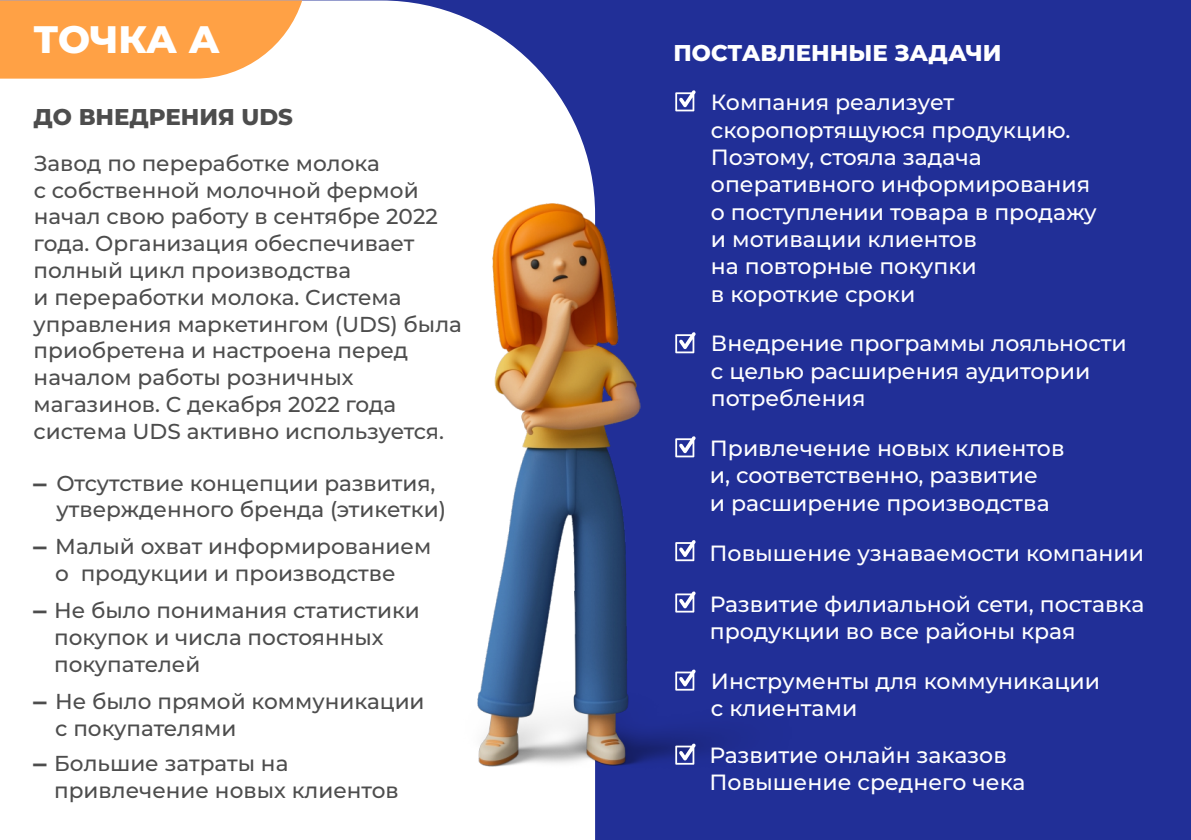
<style>
.page{position:relative;width:1191px;height:840px;background:#fff}
.page>*{position:absolute;margin:0;border:0;box-sizing:border-box;transform-origin:0 0}
.t1{font:800 38.2px "Montserrat";letter-spacing:-.01em;color:#fff}
.t2{font:800 22.8px "Montserrat";color:#fff}
.t3{font:800 22.8px "Montserrat";color:#4d4d4d}
.t4{font:500 22px/27.4px "Montserrat";color:#fff}
.t5{font:500 21.6px/26.8px "Montserrat";color:#4d4d4d}
.s1{font-weight:700}
</style>
<div class="page">
<div style="left:0;top:0;width:1190px;height:839px;background:#212f97"></div>
<div style="left:0;top:0;width:595px;height:839px;background:#fff"></div>
<svg style="left:675px;top:90px;width:21px;height:21px"></svg>
<img style="left:457px;top:189px;width:269px;height:604px">
<svg style="left:675px;top:332px;width:21px;height:21px"></svg>
<svg style="left:675px;top:436px;width:21px;height:21px"></svg>
<svg style="left:675px;top:539px;width:21px;height:22px"></svg>
<svg style="left:675px;top:591px;width:21px;height:21px"></svg>
<svg style="left:0;top:0;width:302px;height:79px;background:#feaa58"></svg>
<svg style="left:675px;top:669px;width:21px;height:21px"></svg>
<svg style="left:675px;top:743px;width:21px;height:21px"></svg>
<h1 class="t1" style="left:33px;top:16px;width:188px">ТОЧКА А</h1>
<p class="t3" style="left:34px;top:103px;width:261px">ДО ВНЕДРЕНИЯ UDS</p>
<p class="t5" style="left:34px;top:149px;width:430px">Завод по переработке молока<br>с собственной молочной фермой начал свою работу в сентябре 2022 года. Организация обеспечивает полный цикл производства<br>и переработки молока. Система управления маркетингом (UDS) была приобретена и настроена перед началом работы розничных магазинов. С декабря 2022 года система UDS активно используется.</p>
<p class="t5" style="left:57px;top:469px;width:391px;text-indent:-26px"><span class="s1">-</span> Отсутствие концепции развития, утвержденного бренда (этикетки)</p>
<p class="t5" style="left:31px;top:532px;width:402px;text-align:center"><span class="s1">-</span>Малый охват информированием о продукции и производстве</p>
<p class="t5" style="left:54px;top:596px;width:367px;text-indent:-23px"><span class="s1">-</span>Не было понимания статистики покупок и числа постоянных покупателей</p>
<p class="t5" style="left:55px;top:687px;width:371px;text-indent:-24px"><span class="s1">-</span>Не было прямой коммуникации с покупателями</p>
<p class="t5" style="left:54px;top:749px;width:346px;text-indent:-23px"><span class="s1">-</span>Большие затраты на привлечение новых клиентов</p>
<p class="t2" style="left:673px;top:39px;width:329px">ПОСТАВЛЕННЫЕ ЗАДАЧИ</p>
<p class="t4" style="left:711px;top:89px;width:387px">Компания реализует скоропортящуюся продукцию.<br>Поэтому, стояла задача оперативного информирования о поступлении товара в продажу и мотивации клиентов<br>на повторные покупки<br>в короткие сроки</p>
<p class="t4" style="left:711px;top:330px;width:417px">Внедрение программы лояльности с целью расширения аудитории потребления</p>
<p class="t4" style="left:710px;top:434px;width:356px">Привлечение новых клиентов и, соответственно, развитие<br>и расширение производства</p>
<p class="t4" style="left:709px;top:538px;width:436px">Повышение узнаваемости компании</p>
<p class="t4" style="left:710px;top:589px;width:436px">Развитие филиальной сети, поставка продукции во все районы края</p>
<p class="t4" style="left:711px;top:667px;width:391px">Инструменты для коммуникации с клиентами</p>
<p class="t4" style="left:709px;top:741px;width:318px">Развитие онлайн заказов<br>Повышение среднего чека</p>
</div>
